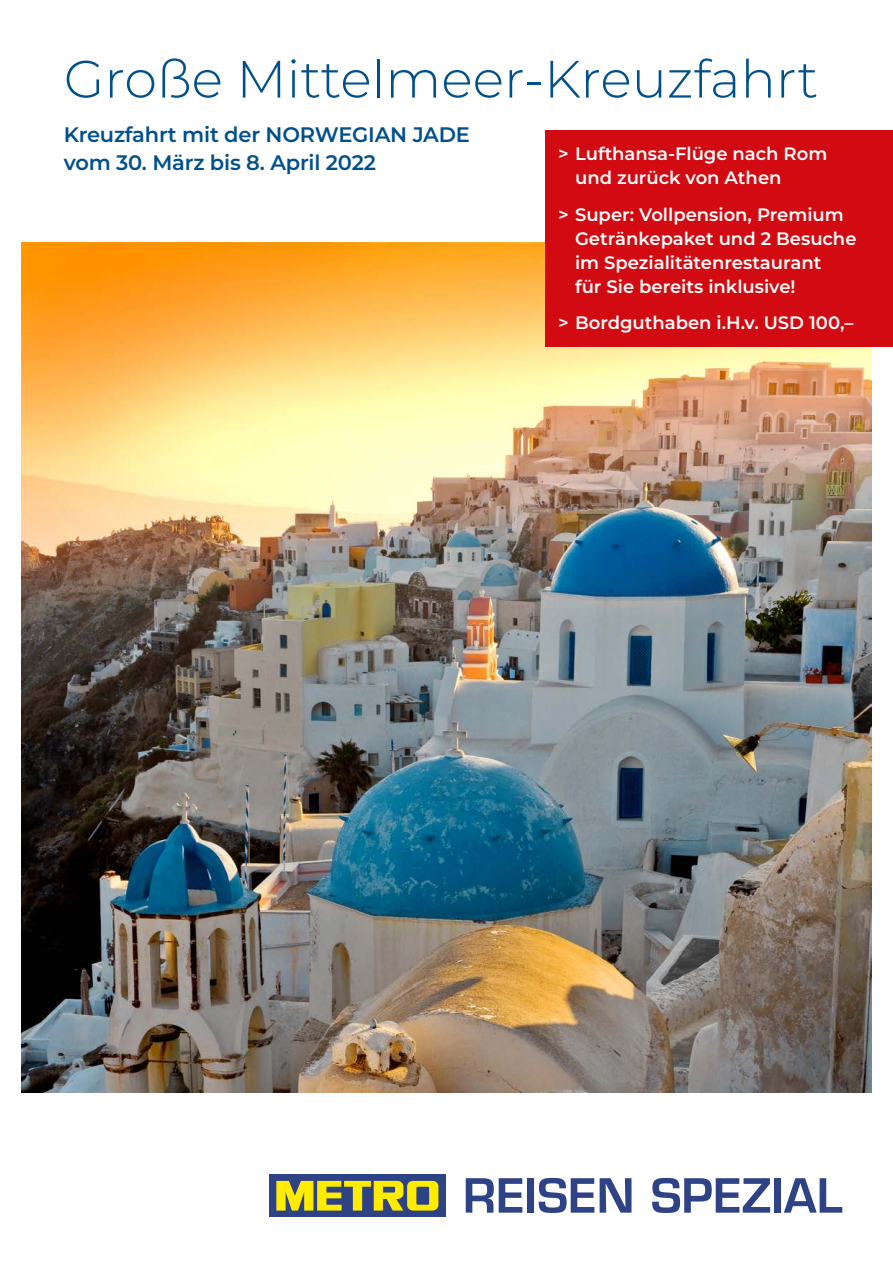
<style>
.page{position:relative;width:893px;height:1263px;background:#fff}
.page>*{position:absolute;margin:0;border:0;box-sizing:border-box;transform-origin:0 0}
.t1{font:300 52.5px "Montserrat";color:#00508c}
.t2{font:600 21px/28.5px "Montserrat";letter-spacing:-.01em;color:#00508c}
.t3{font:600 18px/24px "Montserrat";color:#fff}
</style>
<div class="page">
<svg style="left:466px;top:1178px;width:56px;height:35px"></svg>
<div style="left:528px;top:1178px;width:6px;height:35px;background:#2e4386"></div>
<svg style="left:539px;top:1178px;width:55px;height:35px"></svg>
<svg style="left:600px;top:1178px;width:31px;height:35px"></svg>
<svg style="left:652px;top:1178px;width:118px;height:35px"></svg>
<div style="left:774px;top:1178px;width:7px;height:35px;background:#2e4386"></div>
<svg style="left:784px;top:1178px;width:58px;height:35px"></svg>
<div style="left:269px;top:1174px;width:177px;height:43px;background:#2e4386"></div>
<svg style="left:276px;top:1181px;width:162px;height:29px"></svg>
<img style="left:21px;top:242px;width:851px;height:851px">
<div style="left:545px;top:130px;width:348px;height:216px;background:#d20a11"></div>
<h1 class="t1" style="left:64px;top:43px;width:756px">Große Mittelmeer-Kreuzfahrt</h1>
<p class="t2" style="left:64px;top:119px;width:408px">Kreuzfahrt mit der NORWEGIAN JADE vom 30. März bis 8. April 2022</p>
<p class="t3" style="left:575px;top:141px;width:254px;text-indent:-17px">&gt; Lufthansa-Flüge nach Rom und zurück von Athen</p>
<p class="t3" style="left:575px;top:201px;width:283px;text-indent:-17px">&gt; Super: Vollpension, Premium<br>Getränkepaket und 2 Besuche im Spezialitätenrestaurant<br>für Sie bereits inklusive!</p>
<p class="t3" style="left:558px;top:310px;width:297px">&gt; Bordguthaben i.H.v. USD 100,–</p>
</div>
